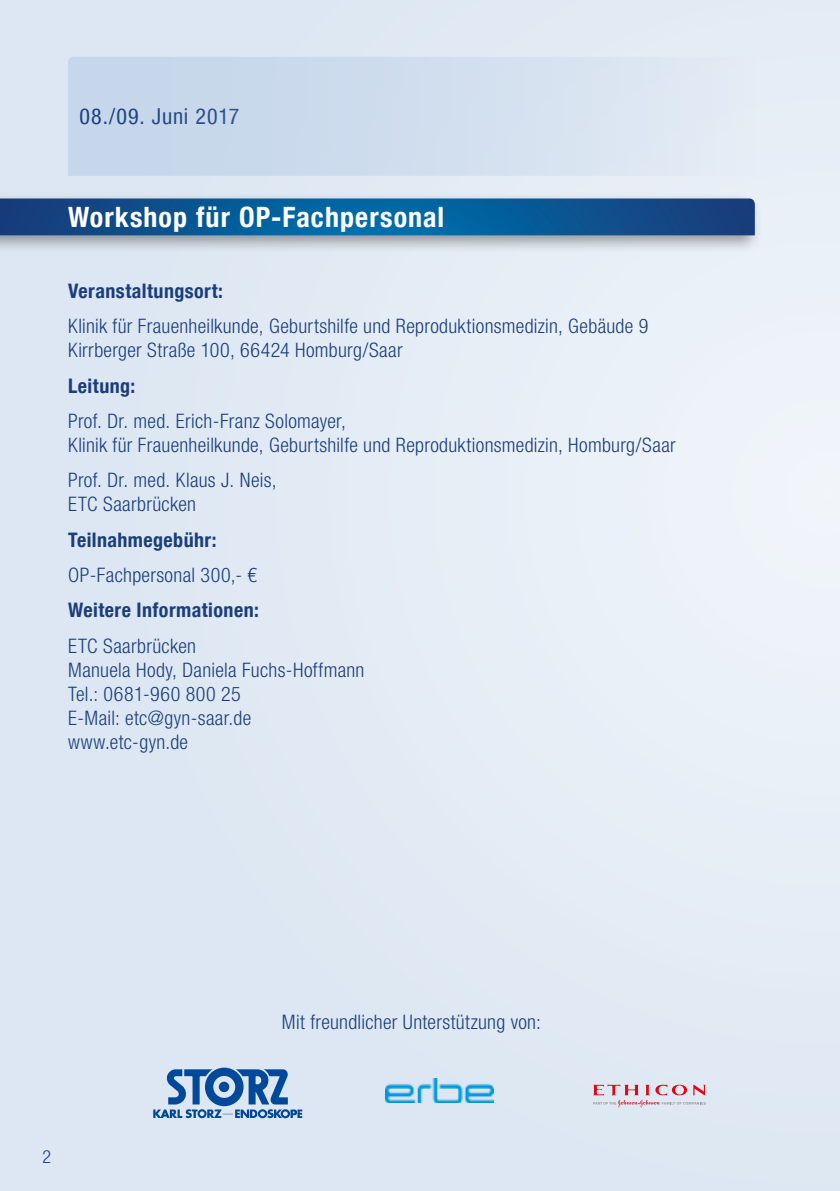
<style>
.page{position:relative;width:840px;height:1191px;background:#fff}
.page>*{position:absolute;margin:0;border:0;box-sizing:border-box;transform-origin:0 0}
.t1{font:700 condensed 28px "KS Helvetica Neue";letter-spacing:.04em;color:#fff}
.t2{font:condensed 22px "KS Helvetica Neue";letter-spacing:.04em;color:#1b3e7c}
.t3{font:300 condensed 20px/24px "KS Helvetica Neue";letter-spacing:.015em;color:#1b3e7c}
.t4{font:700 condensed 20px "KS Helvetica Neue";letter-spacing:.02em;color:#1b3e7c}
.t5{font:300 condensed 18px "KS Helvetica Neue";color:#1b3e7c}
</style>
<div class="page">
<div style="left:0;top:0;width:839px;height:1191px;background:#e1eaf4"></div>
<div style="left:0;top:192px;width:760px;height:61px;background:#1d1d1b;opacity:.4"></div>
<svg style="left:0;top:198px;width:754px;height:37px;background:#0c5693"></svg>
<svg style="left:68px;top:57px;width:491px;height:119px;fill:#cbdaec"></svg>
<svg style="left:153px;top:1067px;width:149px;height:51px"></svg>
<img style="left:385px;top:1078px;width:108px;height:25px">
<svg style="left:593px;top:1084px;width:112px;height:23px"></svg>
<p class="t2" style="left:79px;top:103px;width:161px">08./09. Juni 2017</p>
<h1 class="t1" style="left:68px;top:200px;width:377px">Workshop für OP-Fachpersonal</h1>
<p class="t4" style="left:68px;top:279px;width:156px">Veranstaltungsort:</p>
<p class="t3" style="left:68px;top:314px;width:581px">Klinik für Frauenheilkunde, Geburtshilfe und Reproduktionsmedizin, Gebäude 9<br>Kirrberger Straße 100, 66424 Homburg/Saar</p>
<p class="t4" style="left:68px;top:373px;width:69px">Leitung:</p>
<p class="t3" style="left:68px;top:409px;width:609px">Prof. Dr. med. Erich-Franz Solomayer,<br>Klinik für Frauenheilkunde, Geburtshilfe und Reproduktionsmedizin, Homburg/Saar</p>
<p class="t3" style="left:68px;top:468px;width:210px">Prof. Dr. med. Klaus J. Neis,<br>ETC Saarbrücken</p>
<p class="t4" style="left:68px;top:527px;width:150px">Teilnahmegebühr:</p>
<p class="t3" style="left:68px;top:563px;width:190px">OP-Fachpersonal 300,- €</p>
<p class="t4" style="left:68px;top:598px;width:192px">Weitere Informationen:</p>
<p class="t3" style="left:68px;top:633px;width:298px">ETC Saarbrücken<br>Manuela Hody, Daniela Fuchs-Hoffmann<br>Tel.: 0681-960 800 25<br>E-Mail: etc@gyn-saar.de www.etc-gyn.de</p>
<p class="t5" style="left:42px;top:1146px;width:10px">2</p>
<p class="t3" style="left:282px;top:1010px;width:260px">Mit freundlicher Unterstützung von:</p>
</div>
